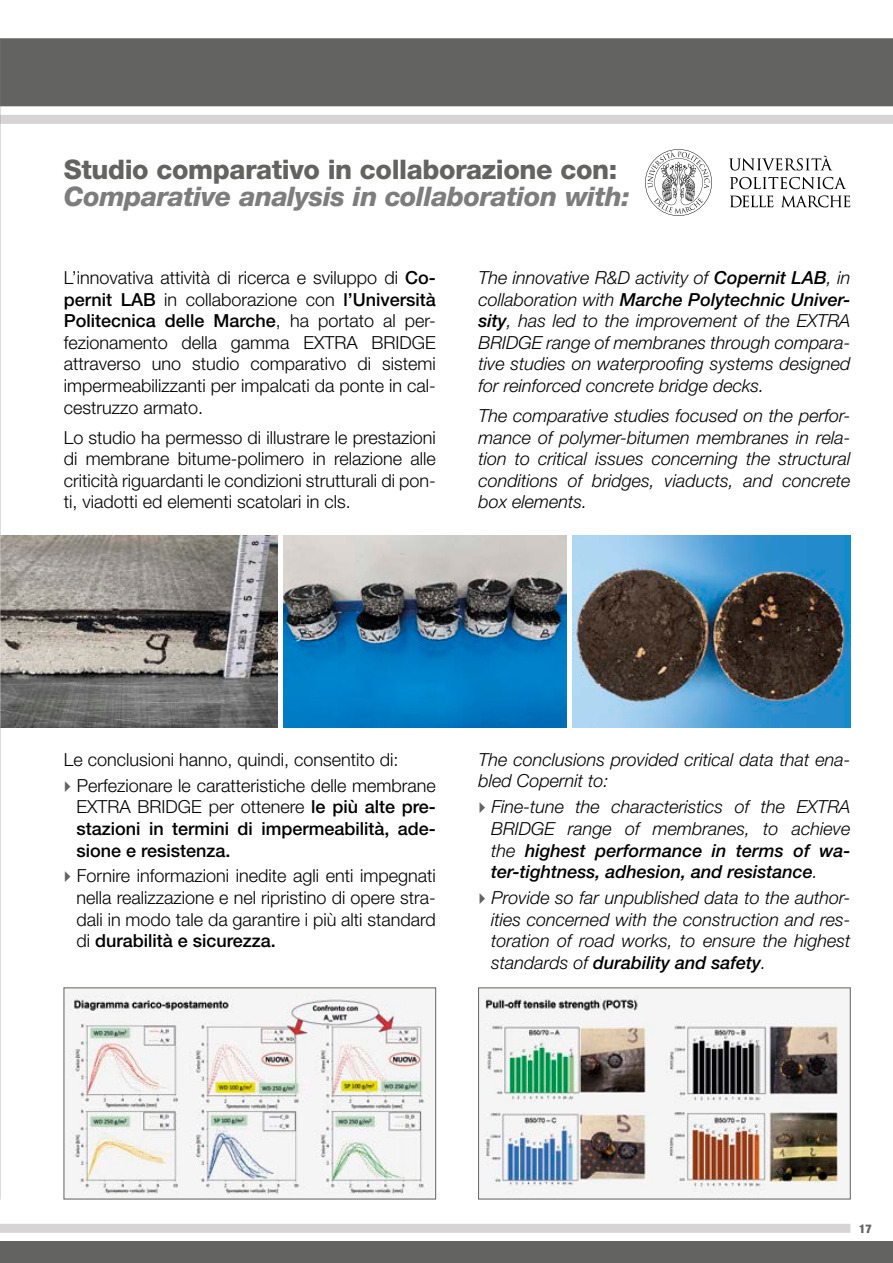
<style>
.page{position:relative;width:893px;height:1263px;background:#fff}
.page>*{position:absolute;margin:0;border:0;box-sizing:border-box;transform-origin:0 0}
.t1{font:italic 800 27px "Helvetica Neue LT Std";letter-spacing:-.015em;color:#7e7d7d}
.t2{font:800 27px "Helvetica Neue LT Std";letter-spacing:-.015em;color:#636362}
.t3{font:italic 300 18px/21.6px "Helvetica Neue LT Std";color:#000;text-align:justify}
.t4{font:300 18px/21.6px "Helvetica Neue LT Std";color:#000;text-align:justify}
.t5{font:500 18px/21.6px "Helvetica Neue LT Std";color:#000;text-align:justify}
.t6{font:900 condensed 12px "Helvetica Neue LT Std";color:#636362}
.s1{font-weight:500}
.s2{font-weight:300}
</style>
<div class="page">
<div style="left:0;top:38px;width:893px;height:68px;background:#636362"></div>
<div style="left:0;top:1241px;width:893px;height:22px;background:#636362"></div>
<div style="left:0;top:115px;width:893px;height:9px;background:#d6d4d4"></div>
<div style="left:0;top:1224px;width:850px;height:9px;background:#d6d4d4"></div>
<img style="left:283px;top:536px;width:284px;height:191px">
<img style="left:70px;top:994px;width:362px;height:203px">
<img style="left:484px;top:994px;width:355px;height:200px">
<svg style="left:645px;top:149px;width:67px;height:67px"></svg>
<svg style="left:729px;top:156px;width:103px;height:15px"></svg>
<svg style="left:730px;top:177px;width:116px;height:12px"></svg>
<svg style="left:730px;top:195px;width:43px;height:12px"></svg>
<svg style="left:781px;top:195px;width:69px;height:12px"></svg>
<img style="left:573px;top:536px;width:277px;height:191px">
<img style="left:0;top:536px;width:277px;height:191px">
<p class="t2" style="left:64px;top:153px;width:555px">Studio comparativo in collaborazione con:</p>
<p class="t1" style="left:64px;top:180px;width:568px">Comparative analysis in collaboration with:</p>
<p class="t4" style="left:64px;top:266px;width:374px">L’innovativa attività di ricerca e sviluppo di <span class="s1">Co&shy;pernit LAB</span> in collaborazione con <span class="s1">l’Università Politecnica delle Marche</span>, ha portato al per&shy;fezionamento della gamma EXTRA BRIDGE attraverso uno studio comparativo di sistemi impermeabilizzanti per impalcati da ponte in cal&shy;cestruzzo armato.</p>
<p class="t4" style="left:64px;top:426px;width:374px">Lo studio ha permesso di illustrare le prestazioni di membrane bitume-polimero in relazione alle criticità riguardanti le condizioni strutturali di pon&shy;ti, viadotti ed elementi scatolari in cls.</p>
<p class="t3" style="left:478px;top:266px;width:374px">The innovative R&amp;D activity of <span class="s1">Copernit LAB</span>, in collaboration with <span class="s1">Marche Polytechnic Univer&shy;sity</span>, has led to the improvement of the EXTRA BRIDGE range of membranes through compara&shy;tive studies on waterproofing systems designed for reinforced concrete bridge decks.</p>
<p class="t3" style="left:478px;top:405px;width:374px">The comparative studies focused on the perfor&shy;mance of polymer-bitumen membranes in rela&shy;tion to critical issues concerning the structural conditions of bridges, viaducts, and concrete box elements.</p>
<p class="t4" style="left:64px;top:748px;width:336px">Le conclusioni hanno, quindi, consentito di:</p>
<p class="t5" style="left:77px;top:774px;width:361px"><span class="s2">Perfezionare le caratteristiche delle membrane EXTRA BRIDGE per ottenere</span> le più alte pre&shy;stazioni in termini di impermeabilità, ade&shy;sione e resistenza.</p>
<p class="t4" style="left:77px;top:865px;width:361px">Fornire informazioni inedite agli enti impegnati nella realizzazione e nel ripristino di opere stra&shy;dali in modo tale da garantire i più alti standard di <span class="s1">durabilità e sicurezza.</span></p>
<p class="t3" style="left:478px;top:748px;width:374px">The conclusions provided critical data that ena&shy;bled Copernit to:</p>
<p class="t3" style="left:491px;top:796px;width:361px">Fine-tune the characteristics of the EXTRA BRIDGE range of membranes, to achieve the <span class="s1">highest performance in terms of wa&shy;ter-tightness, adhesion, and resistance</span>.</p>
<p class="t3" style="left:491px;top:886px;width:361px">Provide so far unpublished data to the author&shy;ities concerned with the construction and res&shy;toration of road works, to ensure the highest standards of <span class="s1">durability and safety</span>.</p>
<p class="t6" style="left:859px;top:1221px;width:14px">17</p>
</div>
